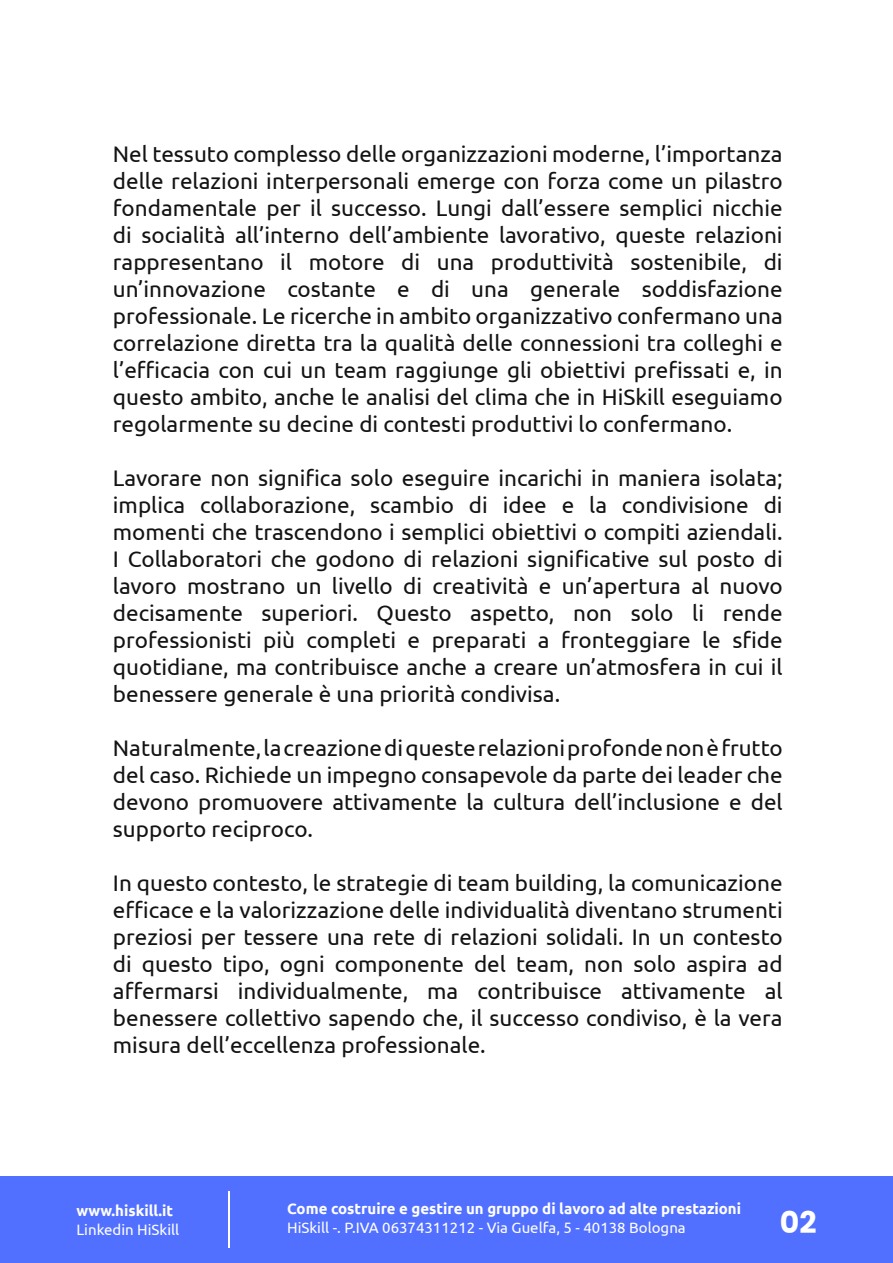
<style>
.page{position:relative;width:893px;height:1263px;background:#fff}
.page>*{position:absolute;margin:0;border:0;box-sizing:border-box;transform-origin:0 0}
.t1{font:700 30px "Poppins";color:#fff}
.t2{font:22.5px/27px "Ubuntu";color:#131313;text-align:justify}
.t3{font:700 15px "Ubuntu";color:#fff}
.t4{font:15px "Ubuntu";color:#fff}
</style>
<div class="page">
<div style="left:0;top:1177px;width:893px;height:86px;background:#5270ff"></div>
<hr style="left:228px;top:1192px;width:1px;height:56px;background:#fff">
<p class="t2" style="left:113px;top:140px;width:671px">Nel tessuto complesso delle organizzazioni moderne, l’importanza delle relazioni interpersonali emerge con forza come un pilastro fondamentale per il successo. Lungi dall’essere semplici nicchie di socialità all’interno dell’ambiente lavorativo, queste relazioni rappresentano il motore di una produttività sostenibile, di un’innovazione costante e di una generale soddisfazione professionale. Le ricerche in ambito organizzativo confermano una correlazione diretta tra la qualità delle connessioni tra colleghi e l’efficacia con cui un team raggiunge gli obiettivi prefissati e, in questo ambito, anche le analisi del clima che in HiSkill eseguiamo regolarmente su decine di contesti produttivi lo confermano.</p>
<p class="t2" style="left:113px;top:464px;width:671px">Lavorare non significa solo eseguire incarichi in maniera isolata; implica collaborazione, scambio di idee e la condivisione di momenti che trascendono i semplici obiettivi o compiti aziendali.<br>I Collaboratori che godono di relazioni significative sul posto di lavoro mostrano un livello di creatività e un’apertura al nuovo decisamente superiori. Questo aspetto, non solo li rende professionisti più completi e preparati a fronteggiare le sfide quotidiane, ma contribuisce anche a creare un’atmosfera in cui il benessere generale è una priorità condivisa.</p>
<p class="t2" style="left:113px;top:734px;width:671px">Naturalmente, la creazione di queste relazioni profonde non è frutto del caso. Richiede un impegno consapevole da parte dei leader che devono promuovere attivamente la cultura dell’inclusione e del supporto reciproco.</p>
<p class="t2" style="left:113px;top:869px;width:671px">In questo contesto, le strategie di team building, la comunicazione efficace e la valorizzazione delle individualità diventano strumenti preziosi per tessere una rete di relazioni solidali. In un contesto di questo tipo, ogni componente del team, non solo aspira ad affermarsi individualmente, ma contribuisce attivamente al benessere collettivo sapendo che, il successo condiviso, è la vera misura dell’eccellenza professionale.</p>
<p class="t3" style="left:77px;top:1201px;width:98px">www.hiskill.it</p>
<p class="t4" style="left:77px;top:1220px;width:104px">Linkedin HiSkill</p>
<p class="t3" style="left:287px;top:1199px;width:455px">Come costruire e gestire un gruppo di lavoro ad alte prestazioni</p>
<p class="t4" style="left:287px;top:1218px;width:400px">HiSkill -. P.IVA 06374311212 - Via Guelfa, 5 - 40138 Bologna</p>
<h1 class="t1" style="left:780px;top:1205px;width:38px">02</h1>
</div>
